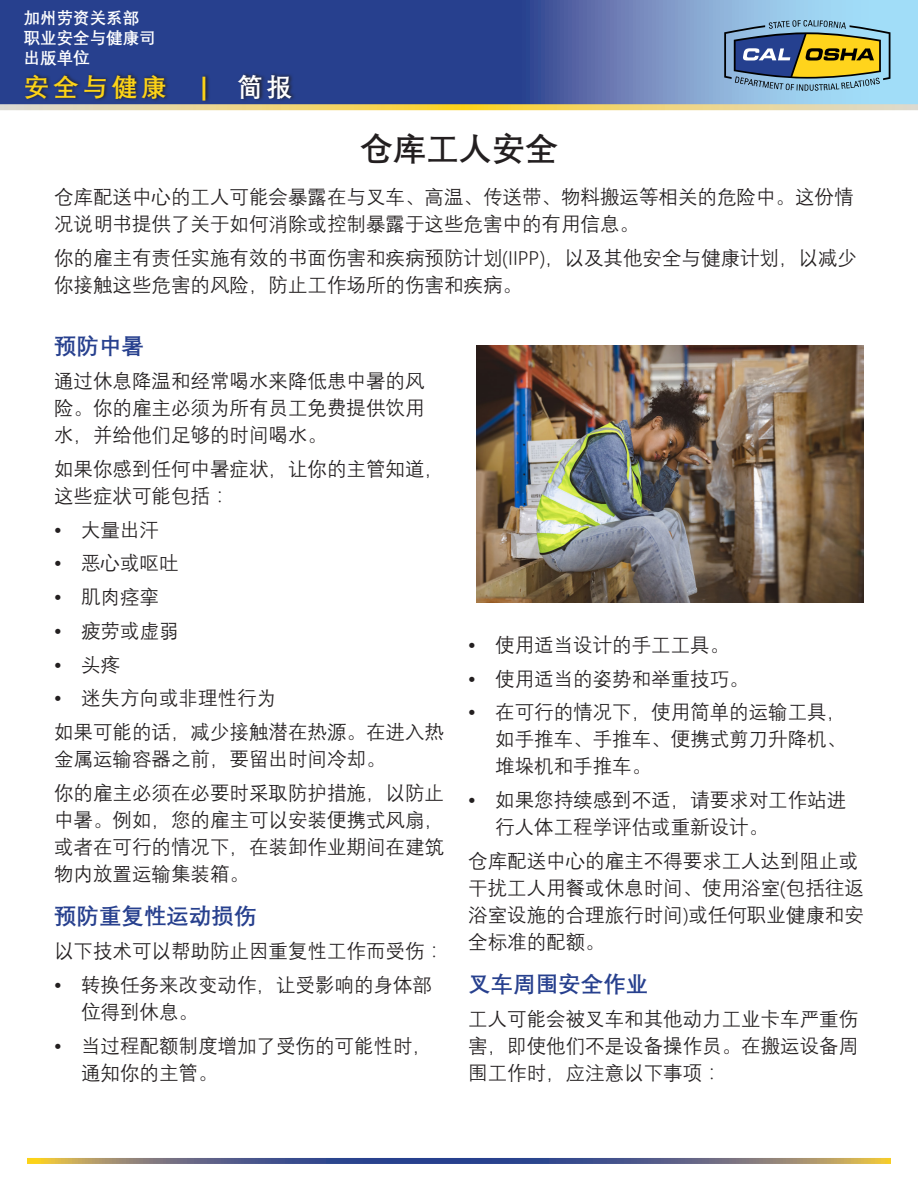
<style>
.page{position:relative;width:918px;height:1188px;background:#fff}
.page>*{position:absolute;margin:0;border:0;box-sizing:border-box;transform-origin:0 0}
.Title_of_fact_sheet{font:700 33px "Deng Xian";color:#231f20}
.Banner_text{font:700 25.5px "Deng Xian";letter-spacing:.15em;color:#fcd318}
.Banner_text-2{font:700 25.5px "Deng Xian";color:#fff}
.Header__top___H2{font:700 22.5px "Deng Xian";color:#27408e}
.Body{font:19.5px/27px "Deng Xian";color:#231f20}
.Bullet_list{font:19.5px/27px "Deng Xian";color:#231f20}
.t1{font:700 16.5px/19.8px "Deng Xian";color:#fff}
.s1{font-family:"Arial";color:#fcd318}
</style>
<div class="page">
<svg style="left:0;top:0;width:918px;height:110px;background:#5169a1"></svg>
<svg style="left:24px;top:71px;width:272px;height:32px;background:#253877"></svg>
<svg style="left:27px;top:1158px;width:864px;height:6px;background:#696b7e"></svg>
<img style="left:476px;top:346px;width:388px;height:257px">
<svg style="left:724px;top:20px;width:166px;height:71px;background:#869688"></svg>
<p class="t1" style="left:24px;top:7px;width:133px">加州劳资关系部职业安全与健康司出版单位</p>
<p class="Banner_text" style="left:24px;top:70px;width:144px">安全与健康</p>
<p class="Banner_text-2" style="left:200px;top:70px;width:93px"><span class="s1">|</span> 简报</p>
<h1 class="Title_of_fact_sheet" style="left:360px;top:126px;width:199px">仓库工人安全</h1>
<p class="Body" style="left:54px;top:183px;width:801px">仓库配送中心的工人可能会暴露在与叉车、高温、传送带、物料搬运等相关的危险中。这份情况说明书提供了关于如何消除或控制暴露于这些危害中的有用信息。</p>
<p class="Body" style="left:54px;top:243px;width:805px">你的雇主有责任实施有效的书面伤害和疾病预防计划(IIPP)，以及其他安全与健康计划，以减少你接触这些危害的风险，防止工作场所的伤害和疾病。</p>
<h2 class="Header__top___H2" style="left:54px;top:331px;width:91px">预防中暑</h2>
<p class="Body" style="left:54px;top:367px;width:372px;text-align:justify">通过休息降温和经常喝水来降低患中暑的风险。你的雇主必须为所有员工免费提供饮用水，并给他们足够的时间喝水。</p>
<p class="Body" style="left:54px;top:454px;width:391px">如果你感到任何中暑症状，让你的主管知道，这些症状可能包括：</p>
<p class="Bullet_list" style="left:54px;top:515px;width:106px">• 大量出汗</p>
<p class="Bullet_list" style="left:54px;top:549px;width:126px">• 恶心或呕吐</p>
<p class="Bullet_list" style="left:54px;top:583px;width:106px">• 肌肉痉挛</p>
<p class="Bullet_list" style="left:54px;top:616px;width:126px">• 疲劳或虚弱</p>
<p class="Bullet_list" style="left:54px;top:650px;width:67px">• 头疼</p>
<p class="Bullet_list" style="left:54px;top:684px;width:223px">• 迷失方向或非理性行为</p>
<p class="Body" style="left:54px;top:718px;width:391px">如果可能的话，减少接触潜在热源。在进入热金属运输容器之前，要留出时间冷却。</p>
<p class="Body" style="left:54px;top:778px;width:391px;text-align:justify">你的雇主必须在必要时采取防护措施，以防止中暑。例如，您的雇主可以安装便携式风扇，或者在可行的情况下，在装卸作业期间在建筑物内放置运输集装箱。</p>
<h2 class="Header__top___H2" style="left:54px;top:901px;width:204px">预防重复性运动损伤</h2>
<p class="Body" style="left:54px;top:937px;width:391px">以下技术可以帮助防止因重复性工作而受伤：</p>
<p class="Bullet_list" style="left:81px;top:970px;width:352px;text-indent:-27px">• 转换任务来改变动作，让受影响的身体部位得到休息。</p>
<p class="Bullet_list" style="left:81px;top:1031px;width:352px;text-indent:-27px">• 当过程配额制度增加了受伤的可能性时，通知你的主管。</p>
<p class="Bullet_list" style="left:468px;top:631px;width:262px">• 使用适当设计的手工工具。</p>
<p class="Bullet_list" style="left:468px;top:664px;width:282px">• 使用适当的姿势和举重技巧。</p>
<p class="Bullet_list" style="left:495px;top:698px;width:352px;text-align:justify;text-indent:-27px">• 在可行的情况下，使用简单的运输工具，如手推车、手推车、便携式剪刀升降机、堆垛机和手推车。</p>
<p class="Bullet_list" style="left:495px;top:786px;width:352px;text-indent:-27px">• 如果您持续感到不适，请要求对工作站进行人体工程学评估或重新设计。</p>
<p class="Body" style="left:468px;top:847px;width:397px">仓库配送中心的雇主不得要求工人达到阻止或干扰工人用餐或休息时间、使用浴室(包括往返浴室设施的合理旅行时间)或任何职业健康和安全标准的配额。</p>
<h2 class="Header__top___H2" style="left:468px;top:969px;width:181px">叉车周围安全作业</h2>
<p class="Body" style="left:468px;top:1005px;width:391px;text-align:justify">工人可能会被叉车和其他动力工业卡车严重伤害，即使他们不是设备操作员。在搬运设备周围工作时，应注意以下事项：</p>
</div>
